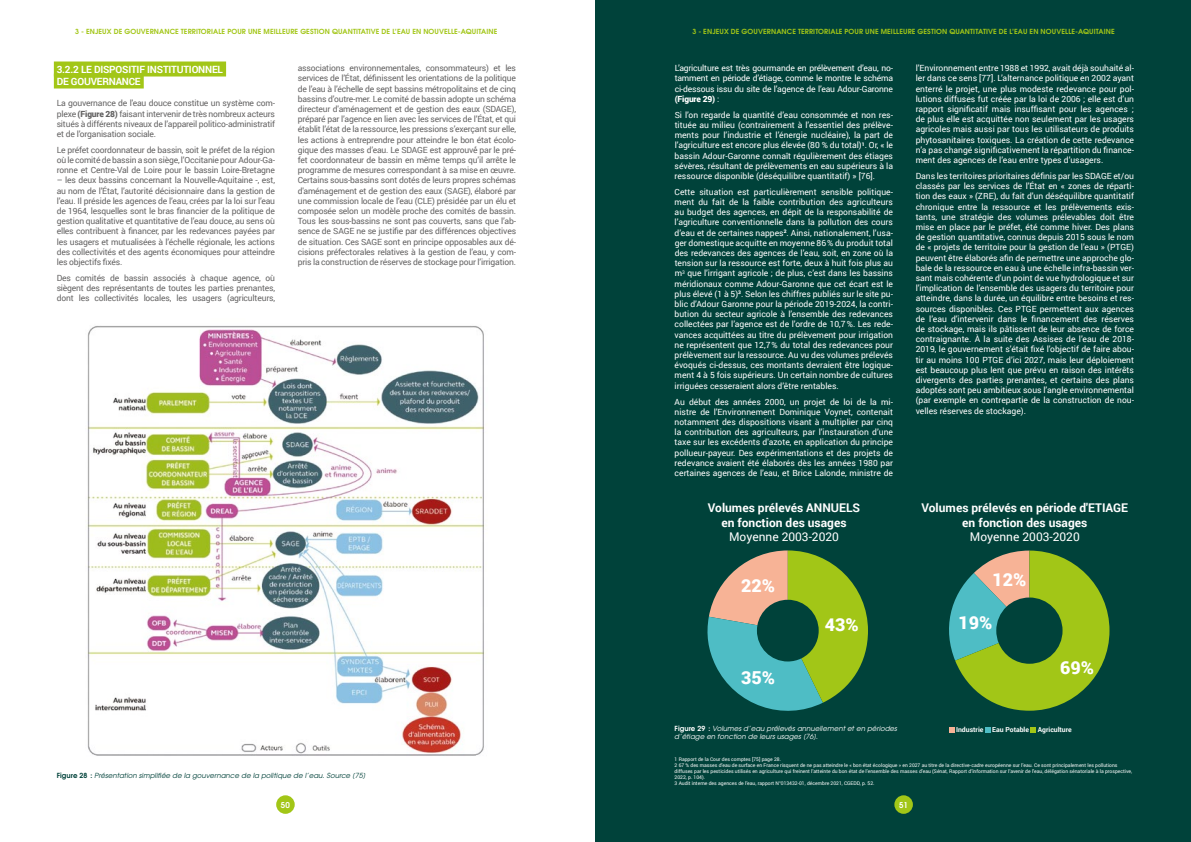
<style>
.page{position:relative;width:1191px;height:842px;background:#fff}
.page>*{position:absolute;margin:0;border:0;box-sizing:border-box;transform-origin:0 0}
.t1{font:900 17.9px "Roboto";color:#fff}
.t2{font:700 12px/14.4px "Roboto";color:#fff;text-align:center}
.t3{font:12px "Roboto";color:#fff}
.t4{font:700 10px/12px "Roboto";letter-spacing:-.02em;color:#fff}
.t5{font:8.5px/10.2px "Roboto";color:#fff;text-align:justify}
.t6{font:8.5px/10.2px "Roboto";letter-spacing:-.02em;color:#646363;text-align:justify}
.t7{font:700 8px "Te X Gyre Adventor";color:#fff}
.t8{font:700 7px "Te X Gyre Adventor";letter-spacing:.015em;color:#a2c617}
.t9{font:italic 7px/8.4px "Te X Gyre Adventor";letter-spacing:.01em;color:#fff}
.t10{font:italic 7px "Te X Gyre Adventor";letter-spacing:.01em;color:#00423a}
.t11{font:700 6.8px "Roboto";color:#fff}
.t12{font:5px/6px "Roboto";color:#fff}
.s1{font-weight:900}
.s2{font-weight:700;font-style:normal}
</style>
<div class="page">
<div style="left:595px;top:0;width:596px;height:842px;background:#00423a"></div>
<div style="left:276px;top:795px;width:19px;height:19px;background:#a2c617;border-radius:50%"></div>
<div style="left:894px;top:795px;width:19px;height:19px;background:#a2c617;border-radius:50%"></div>
<div style="left:54px;top:62px;width:172px;height:15px;background:#a2c617"></div>
<div style="left:54px;top:74px;width:90px;height:15px;background:#a2c617"></div>
<img style="left:87px;top:325px;width:398px;height:431px">
<svg style="left:949px;top:551px;width:160px;height:160px"></svg>
<svg style="left:949px;top:727px;width:5px;height:6px"></svg>
<svg style="left:985px;top:727px;width:5px;height:6px"></svg>
<svg style="left:1030px;top:727px;width:6px;height:6px"></svg>
<svg style="left:707px;top:550px;width:161px;height:161px"></svg>
<p class="t8" style="left:75px;top:26px;width:424px">3 - ENJEUX DE GOUVERNANCE TERRITORIALE POUR UNE MEILLEURE GESTION QUANTITATIVE DE L’EAU EN NOUVELLE-AQUITAINE</p>
<p class="t8" style="left:692px;top:26px;width:424px">3 - ENJEUX DE GOUVERNANCE TERRITORIALE POUR UNE MEILLEURE GESTION QUANTITATIVE DE L’EAU EN NOUVELLE-AQUITAINE</p>
<p class="t4" style="left:57px;top:63px;width:168px">3.2.2 LE DISPOSITIF INSTITUTIONNEL<br>DE GOUVERNANCE</p>
<p class="t6" style="left:57px;top:98px;width:220px">La gouvernance de l'eau douce constitue un système com&shy;plexe <span class="s1">(Figure 28)</span> faisant intervenir de très nombreux acteurs situés à différents niveaux de l’appareil politico-administratif et de l’organisation sociale.</p>
<p class="t6" style="left:57px;top:144px;width:220px">Le préfet coordonnateur de bassin, soit le préfet de la région où le comité de bassin a son siège, l’Occitanie pour Adour-Ga&shy;ronne et Centre-Val de Loire pour le bassin Loire-Bretagne</p>
<p class="t6" style="left:57px;top:175px;width:220px">– les deux bassins concernant la Nouvelle-Aquitaine -, est, au nom de l’État, l’autorité décisionnaire dans la gestion de l’eau. Il préside les agences de l’eau, crées par la loi sur l’eau de 1964, lesquelles sont le bras financier de la politique de gestion qualitative et quantitative de l’eau douce, au sens où elles contribuent à financer, par les redevances payées par les usagers et mutualisées à l’échelle régionale, les actions des collectivités et des agents économiques pour atteindre les objectifs fixés.</p>
<p class="t6" style="left:57px;top:272px;width:220px">Des comités de bassin associés à chaque agence, où siègent des représentants de toutes les parties prenantes, dont les collectivités locales, les usagers (agriculteurs,</p>
<p class="t6" style="left:298px;top:63px;width:220px">associations environnementales, consommateurs) et les services de l’État, définissent les orientations de la politique de l’eau à l’échelle de sept bassins métropolitains et de cinq bassins d’outre-mer. Le comité de bassin adopte un schéma directeur d'aménagement et de gestion des eaux (SDAGE), préparé par l’agence en lien avec les services de l’État, et qui établit l’état de la ressource, les pressions s’exerçant sur elle, les actions à entreprendre pour atteindre le bon état écolo&shy;gique des masses d’eau. Le SDAGE est approuvé́par le pré&shy;fet coordonnateur de bassin en même temps qu’il arrête le programme de mesures correspondant à sa mise en œuvre.<br>Certains sous-bassins sont dotés de leurs propres schémas d'aménagement et de gestion des eaux (SAGE), élaboré par une commission locale de l’eau (CLE) présidée par un élu et composée selon un modèle proche des comités de bassin.<br>Tous les sous-bassins ne sont pas couverts, sans que l’ab&shy;sence de SAGE ne se justifie par des différences objectives de situation. Ces SAGE sont en principe opposables aux dé&shy;cisions préfectorales relatives à la gestion de l’eau, y com&shy;pris la construction de réserves de stockage pour l’irrigation.</p>
<p class="t5" style="left:674px;top:63px;width:220px">L’agriculture est très gourmande en prélèvement d’eau, no&shy;tamment en période d’étiage, comme le montre le schéma ci-dessous issu du site de l’agence de l’eau Adour-Garonne <span class="s1">(Figure 29)</span> :</p>
<p class="t5" style="left:674px;top:109px;width:220px">Si l’on regarde la quantité d’eau consommée et non res&shy;tituée au milieu (contrairement à l’essentiel des prélève&shy;ments pour l’industrie et l’énergie nucléaire), la part de l’agriculture est encore plus élevée (80 % du total)<sup>1</sup>. Or, « le bassin Adour-Garonne connaît régulièrement des étiages sévères, résultant de prélèvements en eau supérieurs à la ressource disponible (déséquilibre quantitatif) » [76].</p>
<p class="t5" style="left:674px;top:186px;width:220px">Cette situation est particulièrement sensible politique&shy;ment du fait de la faible contribution des agriculteurs au budget des agences, en dépit de la responsabilité de l’agriculture conventionnelle dans la pollution des cours d’eau et de certaines nappes<sup>2</sup>. Ainsi, nationalement, l’usa&shy;ger domestique acquitte en moyenne 86% du produit total des redevances des agences de l’eau, soit, en zone où la tension sur la ressource est forte, deux à huit fois plus au m<sup>3</sup> que l’irrigant agricole ; de plus, c’est dans les bassins méridionaux comme Adour-Garonne que cet écart est le plus élevé (1 à 5)<sup>3</sup>. Selon les chiffres publiés sur le site pu&shy;blic d’Adour Garonne pour la période 2019-2024, la contri&shy;bution du secteur agricole à l’ensemble des redevances collectées par l’agence est de l’ordre de 10,7%. Les rede&shy;vances acquittées au titre du prélèvement pour irrigation ne représentent que 12,7% du total des redevances pour prélèvement sur la ressource. Au vu des volumes prélevés évoqués ci-dessus, ces montants devraient être logique&shy;ment 4 à 5 fois supérieurs. Un certain nombre de cultures irriguées cesseraient alors d’être rentables.</p>
<p class="t5" style="left:674px;top:396px;width:220px">Au début des années 2000, un projet de loi de la mi&shy;nistre de l’Environnement Dominique Voynet, contenait notamment des dispositions visant à multiplier par cinq la contribution des agriculteurs, par l’instauration d’une taxe sur les excédents d'azote, en application du principe pollueur-payeur. Des expérimentations et des projets de redevance avaient été élaborés dès les années 1980 par certaines agences de l’eau, et Brice Lalonde, ministre de</p>
<p class="t5" style="left:915px;top:63px;width:220px">l’Environnement entre 1988 et 1992, avait déjà souhaité al&shy;ler dans ce sens [77]. L’alternance politique en 2002 ayant enterré le projet, une plus modeste redevance pour pol&shy;lutions diffuses fut créée par la loi de 2006 ; elle est d’un rapport significatif mais insuffisant pour les agences ; de plus elle est acquittée non seulement par les usagers agricoles mais aussi par tous les utilisateurs de produits phytosanitaires toxiques. La création de cette redevance n’a pas changé significativement la répartition du finance&shy;ment des agences de l’eau entre types d’usagers.</p>
<p class="t5" style="left:915px;top:170px;width:220px">Dans les territoires prioritaires définis par les SDAGE et/ou classés par les services de l’État en « zones de réparti&shy;tion des eaux » (ZRE), du fait d’un déséquilibre quantitatif chronique entre la ressource et les prélèvements exis&shy;tants, une stratégie des volumes prélevables doit être mise en place par le préfet, été comme hiver. Des plans de gestion quantitative, connus depuis 2015 sous le nom de « projets de territoire pour la gestion de l’eau » (PTGE) peuvent être élaborés afin de permettre une approche glo&shy;bale de la ressource en eau à une échelle infra-bassin ver&shy;sant mais cohérente d’un point de vue hydrologique et sur l’implication de l’ensemble des usagers du territoire pour atteindre, dans la durée, un équilibre entre besoins et res&shy;sources disponibles. Ces PTGE permettent aux agences de l’eau d’intervenir dans le financement des réserves de stockage, mais ils pâtissent de leur absence de force contraignante. À la suite des Assises de l’eau de 2018- 2019, le gouvernement s’était fixé l’objectif de faire abou&shy;tir au moins 100 PTGE d’ici 2027, mais leur déploiement est beaucoup plus lent que prévu en raison des intérêts divergents des parties prenantes, et certains des plans adoptés sont peu ambitieux sous l’angle environnemental (par exemple en contrepartie de la construction de nou&shy;velles réserves de stockage).</p>
<h2 class="t2" style="left:708px;top:500px;width:154px">Volumes prélevés ANNUELS en fonction des usages</h2>
<h2 class="t3" style="left:729px;top:528px;width:111px">Moyenne 2003-2020</h2>
<h2 class="t2" style="left:921px;top:500px;width:208px">Volumes prélevés en période d'ETIAGE en fonction des usages</h2>
<h2 class="t3" style="left:970px;top:528px;width:111px">Moyenne 2003-2020</h2>
<h1 class="t1" style="left:741px;top:573px;width:35px">22%</h1>
<h1 class="t1" style="left:992px;top:567px;width:35px">12%</h1>
<h1 class="t1" style="left:825px;top:612px;width:35px">43%</h1>
<h1 class="t1" style="left:958px;top:610px;width:35px">19%</h1>
<h1 class="t1" style="left:741px;top:664px;width:35px">35%</h1>
<h1 class="t1" style="left:1060px;top:655px;width:35px">69%</h1>
<p class="t9" style="left:674px;top:723px;width:224px"><span class="s2">Figure 29 :</span> Volumes d’eau prélevés annuellement et en périodes d’étiage en fonction de leurs usages [76].</p>
<p class="t11" style="left:956px;top:725px;width:29px">Industrie</p>
<p class="t11" style="left:992px;top:725px;width:38px">Eau Potable</p>
<p class="t11" style="left:1037px;top:725px;width:35px">Agriculture</p>
<p class="t10" style="left:57px;top:770px;width:310px"><span class="s2">Figure 28 :</span> Présentation simplifiée de la gouvernance de la politique de l’eau. Source [75]</p>
<p class="t12" style="left:674px;top:756px;width:459px">1 Rapport de la Cour des comptes [75] page 28.<br>2 67 % des masses d’eau de surface en France risquent de ne pas atteindre le « bon état écologique » en 2027 au titre de la directive-cadre européenne sur l’eau. Ce sont principalement les pollutions diffuses par les pesticides utilisés en agriculture qui freinent l’atteinte du bon état de l’ensemble des masses d’eau (Sénat, Rapport d’information sur l’avenir de l’eau, délégation sénatoriale à la prospective, 2022, p. 104).<br>3 Audit interne des agences de l’eau, rapport N°013432-01, décembre 2021, CGEDD, p. 52.</p>
<p class="t7" style="left:281px;top:798px;width:10px">50</p>
<p class="t7" style="left:899px;top:798px;width:10px">51</p>
</div>
